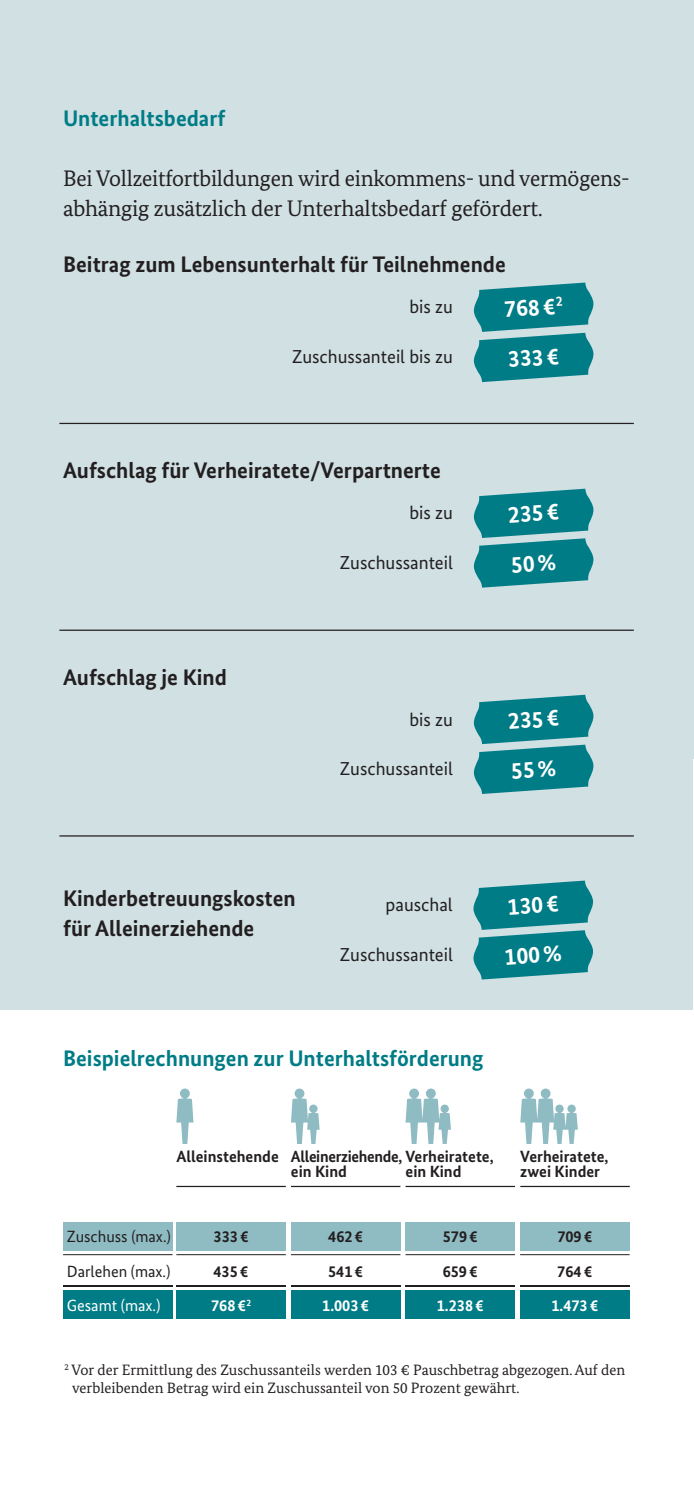
<style>
.page{position:relative;width:694px;height:1489px;background:#fff}
.page>*{position:absolute;margin:0;border:0;box-sizing:border-box;transform-origin:0 0}
.t1{font:700 23.75px "Bundes Sans";color:#fff}
.t2{font:700 22.5px/30px "Bundes Sans";color:#231f20}
.t3{font:22.5px/30px "Bundes Serif";letter-spacing:-.01em;color:#231f20}
.t4{font:700 22.5px "Bundes Sans";color:#007c86}
.t5{font:18.75px "Bundes Sans";color:#231f20}
.t6{font:700 16.25px/15px "Bundes Sans";color:#231f20}
.t7{font:700 16.25px/15px "Bundes Sans";letter-spacing:-.02em;color:#231f20}
.t8{font:16.25px "Bundes Sans";color:#231f20}
.t9{font:700 16.25px "Bundes Sans";color:#fff}
.t10{font:16.25px "Bundes Sans";color:#fff}
.t11{font:15px/18px "Bundes Serif";color:#231f20}
</style>
<div class="page">
<div style="left:0;top:0;width:694px;height:1010px;background:#d0e0e3"></div>
<hr style="left:59px;top:423px;width:575px;height:1px;background:#231f20">
<hr style="left:59px;top:629px;width:575px;height:2px;background:#231f20">
<hr style="left:59px;top:835px;width:575px;height:1px;background:#231f20">
<svg style="left:473px;top:880px;width:120px;height:99px;background:#299098"></svg>
<svg style="left:474px;top:282px;width:119px;height:100px;background:#2a9098"></svg>
<svg style="left:520px;top:1088px;width:58px;height:55px"></svg>
<svg style="left:176px;top:1088px;width:17px;height:55px"></svg>
<hr style="left:176px;top:1185px;width:110px;height:1px;background:#231f20">
<hr style="left:291px;top:1185px;width:109px;height:1px;background:#231f20">
<hr style="left:405px;top:1185px;width:110px;height:1px;background:#231f20">
<hr style="left:520px;top:1185px;width:110px;height:1px;background:#231f20">
<hr style="left:63px;top:1285px;width:110px;height:1px;background:#231f20">
<hr style="left:63px;top:1254px;width:110px;height:1px;background:#231f20">
<div style="left:63px;top:1221px;width:110px;height:29px;background:#8fbbc3"></div>
<div style="left:63px;top:1290px;width:110px;height:28px;background:#007c86"></div>
<hr style="left:176px;top:1285px;width:110px;height:1px;background:#231f20">
<hr style="left:176px;top:1254px;width:110px;height:1px;background:#231f20">
<div style="left:176px;top:1221px;width:110px;height:29px;background:#8fbbc3"></div>
<div style="left:176px;top:1290px;width:110px;height:28px;background:#007c86"></div>
<hr style="left:291px;top:1285px;width:109px;height:1px;background:#231f20">
<hr style="left:291px;top:1254px;width:109px;height:1px;background:#231f20">
<div style="left:291px;top:1221px;width:109px;height:29px;background:#8fbbc3"></div>
<div style="left:291px;top:1290px;width:109px;height:28px;background:#007c86"></div>
<hr style="left:405px;top:1285px;width:110px;height:1px;background:#231f20">
<hr style="left:405px;top:1254px;width:110px;height:1px;background:#231f20">
<div style="left:405px;top:1221px;width:110px;height:29px;background:#8fbbc3"></div>
<div style="left:405px;top:1290px;width:110px;height:28px;background:#007c86"></div>
<hr style="left:520px;top:1285px;width:109px;height:1px;background:#231f20">
<hr style="left:520px;top:1254px;width:109px;height:1px;background:#231f20">
<div style="left:520px;top:1221px;width:110px;height:29px;background:#8fbbc3"></div>
<div style="left:520px;top:1290px;width:110px;height:28px;background:#007c86"></div>
<svg style="left:291px;top:1088px;width:29px;height:55px"></svg>
<svg style="left:405px;top:1088px;width:46px;height:55px"></svg>
<svg style="left:474px;top:488px;width:119px;height:99px;background:#288f98"></svg>
<svg style="left:474px;top:694px;width:119px;height:100px;background:#2a9098"></svg>
<h3 class="t4" style="left:63px;top:109px;width:164px">Unterhaltsbedarf</h3>
<p class="t3" style="left:63px;top:164px;width:568px">Bei Vollzeitfortbildungen wird einkommens- und vermögens&shy;abhängig zusätzlich der Unterhaltsbedarf gefördert.</p>
<h4 class="t2" style="left:63px;top:250px;width:444px">Beitrag zum Lebensunterhalt für Teilnehmende</h4>
<p class="t5" style="left:409px;top:300px;width:45px">bis zu</p>
<p class="t5" style="left:292px;top:349px;width:162px">Zuschussanteil bis zu</p>
<p class="t1" style="left:504px;top:299px;width:60px;rotate:-4deg">768 €<sup>2</sup></p>
<p class="t1" style="left:507px;top:349px;width:53px;rotate:-4deg">333 €</p>
<h4 class="t2" style="left:63px;top:457px;width:379px">Aufschlag für Verheiratete/Verpartnerte</h4>
<p class="t5" style="left:409px;top:506px;width:45px">bis zu</p>
<p class="t5" style="left:340px;top:556px;width:115px">Zuschussanteil</p>
<h4 class="t2" style="left:63px;top:663px;width:165px">Aufschlag je Kind</h4>
<p class="t5" style="left:409px;top:712px;width:45px">bis zu</p>
<p class="t5" style="left:340px;top:762px;width:115px">Zuschussanteil</p>
<p class="t1" style="left:507px;top:505px;width:53px;rotate:-4deg">235 €</p>
<p class="t1" style="left:507px;top:711px;width:53px;rotate:-4deg">235 €</p>
<h4 class="t2" style="left:63px;top:884px;width:234px">Kinderbetreuungskosten für Alleinerziehende</h4>
<p class="t5" style="left:385px;top:898px;width:69px">pauschal</p>
<p class="t5" style="left:340px;top:948px;width:115px">Zuschussanteil</p>
<p class="t1" style="left:507px;top:897px;width:53px;rotate:-4deg">130 €</p>
<p class="t1" style="left:504px;top:946px;width:59px;rotate:-4deg">100 %</p>
<h3 class="t4" style="left:63px;top:1049px;width:422px">Beispielrechnungen zur Unterhaltsförderung</h3>
<p class="t6" style="left:176px;top:1149px;width:104px">Alleinstehende</p>
<p class="t7" style="left:291px;top:1149px;width:204px">Alleinerziehende, Verheiratete, ein Kind</p>
<p class="t6" style="left:405px;top:1164px;width:57px">ein Kind</p>
<p class="t6" style="left:520px;top:1149px;width:90px">Verheiratete, zwei Kinder</p>
<p class="t8" style="left:67px;top:1230px;width:106px">Zuschuss (max.)</p>
<p class="t6" style="left:214px;top:1229px;width:37px">333 €</p>
<p class="t6" style="left:328px;top:1229px;width:37px">462 €</p>
<p class="t6" style="left:443px;top:1229px;width:37px">579 €</p>
<p class="t6" style="left:557px;top:1229px;width:37px">709 €</p>
<p class="t8" style="left:67px;top:1265px;width:105px">Darlehen (max.)</p>
<p class="t10" style="left:67px;top:1299px;width:95px">Gesamt (max.)</p>
<p class="t6" style="left:213px;top:1264px;width:37px">435 €</p>
<p class="t9" style="left:211px;top:1298px;width:42px">768 €<sup>2</sup></p>
<p class="t6" style="left:443px;top:1264px;width:37px">659 €</p>
<p class="t9" style="left:437px;top:1298px;width:49px">1.238 €</p>
<p class="t6" style="left:557px;top:1264px;width:37px">764 €</p>
<p class="t9" style="left:551px;top:1298px;width:49px">1.473 €</p>
<p class="t6" style="left:328px;top:1264px;width:37px">541 €</p>
<p class="t9" style="left:322px;top:1298px;width:49px">1.003 €</p>
<p class="t11" style="left:72px;top:1361px;width:554px;text-indent:-8px"><sup>2</sup> Vor der Ermittlung des Zuschussanteils werden 103 € Pauschbetrag abgezogen. Auf den verbleibenden Betrag wird ein Zuschussanteil von 50 Prozent gewährt.</p>
</div>
